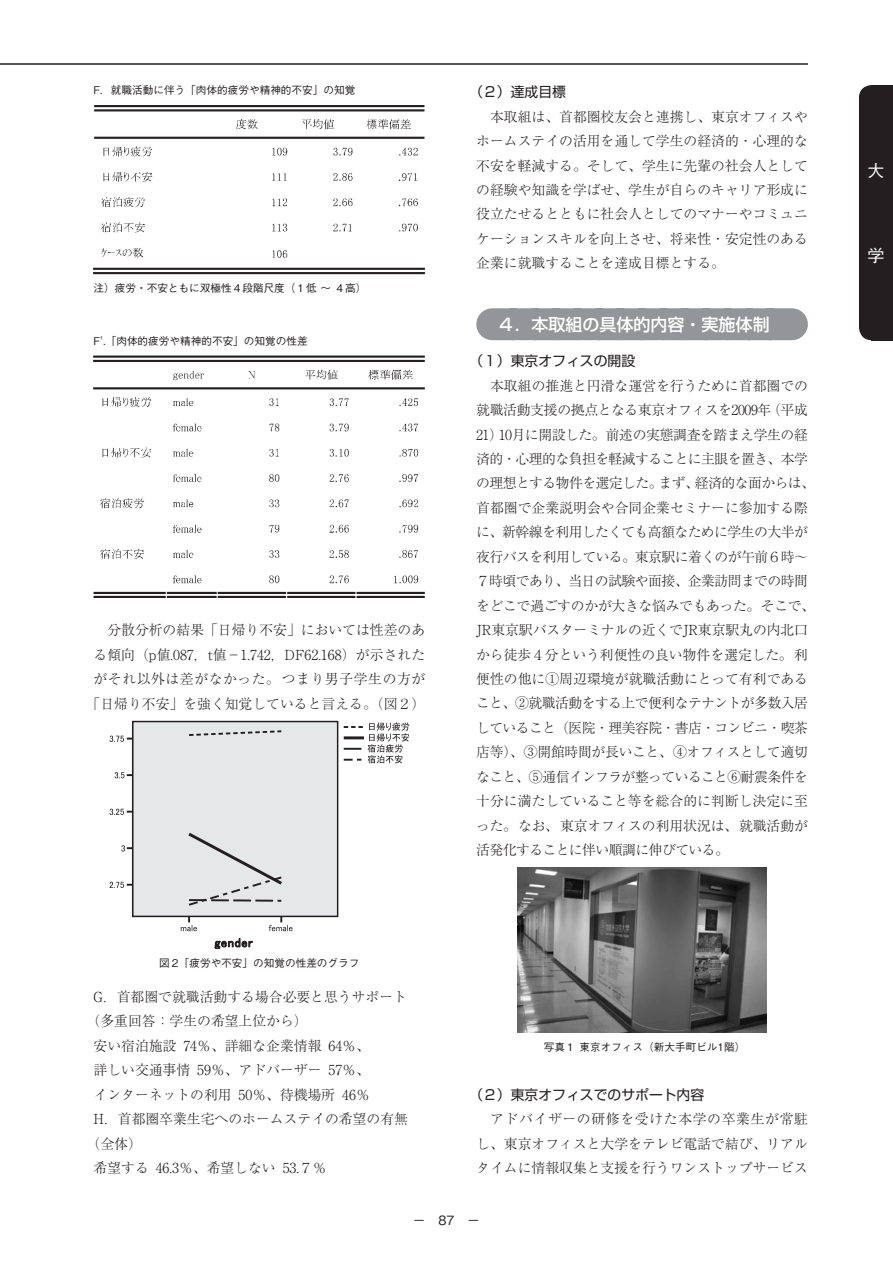
<style>
.page{position:relative;width:893px;height:1263px;background:#fff}
.page>*{position:absolute;margin:0;border:0;box-sizing:border-box;transform-origin:0 0}
.t1{font:500 16.95px "Shin Go Pro";color:#fff}
.t2{font:500 16.95px "Gothic BBB Pro";color:#fff}
.t3{font:300 13.8px/24.5px "Ryumin Pro";letter-spacing:-.03em;color:#231f20}
.t4{font:300 13.8px/24.5px "Ryumin Pro";color:#231f20;text-align:justify}
.t5{font:13.8px "Shin Go Pro";color:#231f20}
.t6{font:500 12.75px "Gothic BBB Pro";color:#231f20}
.t7{font:500 10.65px "Gothic BBB Pro";color:#231f20}
</style>
<div class="page">
<div style="left:859px;top:85px;width:25px;height:255px;background:#231f20;border-radius:13px"></div>
<div style="left:872px;top:85px;width:21px;height:255px;background:#231f20"></div>
<hr style="left:0;top:64px;width:808px;height:1px;background:#231f20">
<div style="left:133px;top:721px;width:205px;height:195px;background:#e6e7e9"></div>
<div style="left:132px;top:721px;width:206px;height:196px;border:1px solid #231f20"></div>
<hr style="left:133px;top:916px;width:205px;height:1px;background:#231f20">
<svg style="left:214px;top:938px;width:39px;height:11px"></svg>
<svg style="left:181px;top:917px;width:16px;height:14px"></svg>
<svg style="left:269px;top:917px;width:24px;height:14px"></svg>
<hr style="left:132px;top:721px;width:1px;height:195px;background:#231f20">
<svg style="left:115px;top:772px;width:17px;height:6px"></svg>
<svg style="left:110px;top:809px;width:22px;height:6px"></svg>
<svg style="left:121px;top:845px;width:11px;height:6px"></svg>
<svg style="left:110px;top:882px;width:22px;height:6px"></svg>
<svg style="left:110px;top:736px;width:22px;height:6px"></svg>
<svg style="left:189px;top:730px;width:93px;height:6px"></svg>
<svg style="left:188px;top:832px;width:94px;height:74px"></svg>
<svg style="left:344px;top:722px;width:65px;height:41px"></svg>
<div style="left:492px;top:308px;width:300px;height:32px;background:#939598"></div>
<img style="left:518px;top:867px;width:248px;height:166px">
<img style="left:94px;top:105px;width:331px;height:169px">
<img style="left:94px;top:355px;width:331px;height:243px">
<p class="t7" style="left:94px;top:82px;width:263px">F．就職活動に伴う「肉体的疲労や精神的不安」の知覚</p>
<p class="t7" style="left:94px;top:280px;width:274px">注）疲労・不安ともに双極性４段階尺度（１低 〜 ４高）</p>
<p class="t7" style="left:94px;top:333px;width:216px">F'.「肉体的疲労や精神的不安」の知覚の性差</p>
<p class="t4" style="left:87px;top:617px;width:340px;text-align:right">分散分析の結果「日帰り不安」においては性差のあ<br>る傾向（p値.087，t値−1.742，DF62.168）が示されたがそれ以外は差がなかった。つまり男子学生の方が「日帰り不安」を強く知覚していると言える。（図２）</p>
<p class="t7" style="left:159px;top:954px;width:202px">図２ 「疲労や不安」の知覚の性差のグラフ</p>
<p class="t4" style="left:94px;top:983px;width:315px">G．首都圏で就職活動する場合必要と思うサポート</p>
<p class="t4" style="left:87px;top:1008px;width:223px">（多重回答：学生の希望上位から）</p>
<p class="t4" style="left:94px;top:1032px;width:278px">安い宿泊施設 74％、詳細な企業情報 64％、</p>
<p class="t4" style="left:94px;top:1057px;width:278px">詳しい交通事情 59％、アドバーザー 57％、</p>
<p class="t4" style="left:94px;top:1081px;width:278px">インターネットの利用 50％、待機場所 46％</p>
<p class="t4" style="left:94px;top:1106px;width:316px">H．首都圏卒業生宅へのホームステイの希望の有無</p>
<p class="t4" style="left:87px;top:1130px;width:57px">（全体）</p>
<p class="t4" style="left:94px;top:1154px;width:235px">希望する 46.3％、希望しない 53.７％</p>
<p class="t5" style="left:469px;top:81px;width:98px">（２）達成目標</p>
<p class="t4" style="left:476px;top:103px;width:333px;text-indent:14px">本取組は、首都圏校友会と連携し、東京オフィスやホームステイの活用を通して学生の経済的・心理的な不安を軽減する。そして、学生に先輩の社会人としての経験や知識を学ばせ、学生が自らのキャリア形成に役立たせるとともに社会人としてのマナーやコミュニケーションスキルを向上させ、将来性・安定性のある企業に就職することを達成目標とする。</p>
<p class="t1" style="left:497px;top:310px;width:274px">４．本取組の具体的内容・実施体制</p>
<p class="t5" style="left:469px;top:350px;width:167px">（１）東京オフィスの開設</p>
<p class="t3" style="left:476px;top:372px;width:340px;text-indent:14px">本取組の推進と円滑な運営を行うために首都圏での就職活動支援の拠点となる東京オフィスを2009年（平成<br>21）10月に開設した。前述の実態調査を踏まえ学生の経済的・心理的な負担を軽減することに主眼を置き、本学の理想とする物件を選定した。まず、経済的な面からは、首都圏で企業説明会や合同企業セミナーに参加する際に、新幹線を利用したくても高額なために学生の大半が夜行バスを利用している。東京駅に着くのが午前６時〜<br>７時頃であり、当日の試験や面接、企業訪問までの時間をどこで過ごすのかが大きな悩みでもあった。そこで、<br>JR東京駅バスターミナルの近くでJR東京駅丸の内北口から徒歩４分という利便性の良い物件を選定した。利便性の他に①周辺環境が就職活動にとって有利であること、②就職活動をする上で便利なテナントが多数入居していること（医院・理美容院・書店・コンビニ・喫茶店等）、③開館時間が長いこと、④オフィスとして適切なこと、⑤通信インフラが整っていること⑥耐震条件を十分に満たしていること等を総合的に判断し決定に至った。なお、東京オフィスの利用状況は、就職活動が活発化することに伴い順調に伸びている。</p>
<p class="t7" style="left:544px;top:1038px;width:203px">写真１ 東京オフィス（新大手町ビル1階）</p>
<p class="t5" style="left:469px;top:1083px;width:236px">（２）東京オフィスでのサポート内容</p>
<p class="t4" style="left:476px;top:1106px;width:333px;text-indent:14px">アドバイザーの研修を受けた本学の卒業生が常駐し、東京オフィスと大学をテレビ電話で結び、リアルタイムに情報収集と支援を行うワンストップサービス</p>
<p class="t6" style="left:413px;top:1210px;width:69px">－　87　－</p>
<p class="t2" style="left:867px;top:157px;width:17px">大</p>
<p class="t2" style="left:867px;top:242px;width:18px">学</p>
</div>
